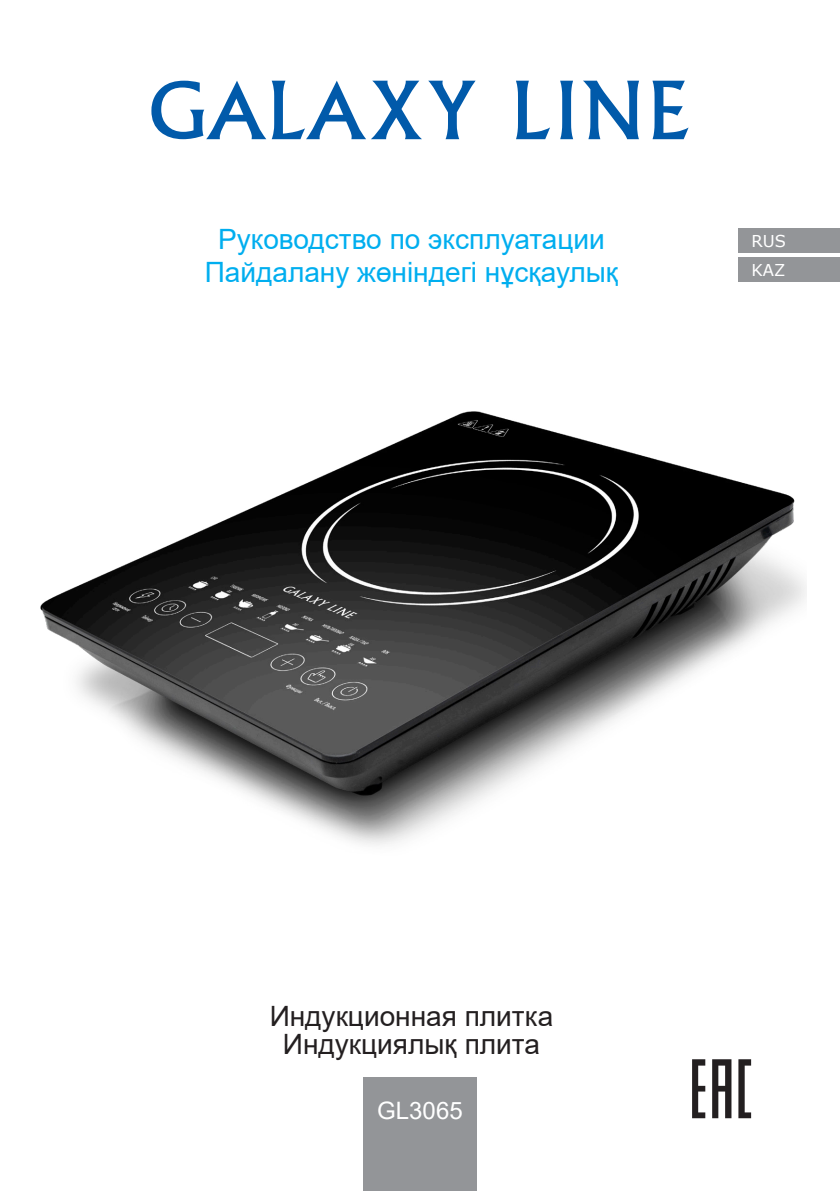
<style>
.page{position:relative;width:840px;height:1191px;background:#fff}
.page>*{position:absolute;margin:0;border:0;box-sizing:border-box;transform-origin:0 0}
.t1{font:28px "Arial";color:#00aeef}
.t2{font:28px "Arial";color:#231f20}
.t3{font:24px "Arial";color:#fff}
.t4{font:16.4px "Verdana";color:#fff}
</style>
<div class="page">
<img style="left:40px;top:411px;width:765px;height:434px">
<div style="left:363px;top:1077px;width:113px;height:113px;background:#939598"></div>
<div style="left:738px;top:228px;width:101px;height:25px;background:#939598"></div>
<div style="left:738px;top:258px;width:101px;height:24px;background:#939598"></div>
<svg style="left:692px;top:1059px;width:58px;height:59px"></svg>
<svg style="left:151px;top:81px;width:324px;height:58px"></svg>
<svg style="left:516px;top:81px;width:172px;height:58px"></svg>
<p class="t1" style="left:218px;top:219px;width:388px">Руководство по эксплуатации</p>
<p class="t1" style="left:205px;top:253px;width:415px">Пайдалану жөніндегі нұсқаулық</p>
<p class="t4" style="left:751px;top:229px;width:36px">RUS</p>
<p class="t4" style="left:751px;top:259px;width:35px">KAZ</p>
<p class="t2" style="left:269px;top:997px;width:285px">Индукционная плитка</p>
<p class="t2" style="left:283px;top:1025px;width:258px">Индукциялық плита</p>
<p class="t3" style="left:377px;top:1094px;width:87px">GL3065</p>
</div>
